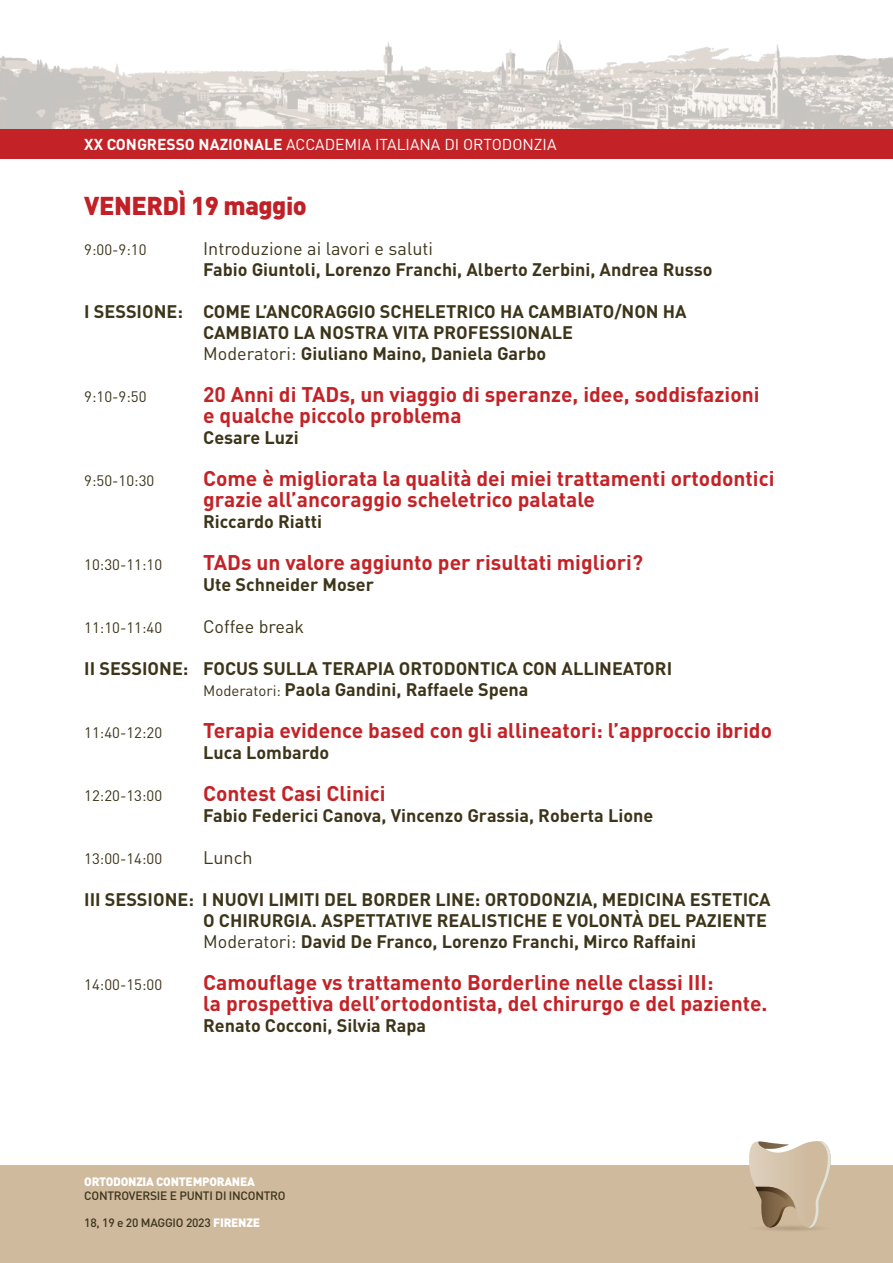
<style>
.page{position:relative;width:893px;height:1263px;background:#fff}
.page>*{position:absolute;margin:0;border:0;box-sizing:border-box;transform-origin:0 0}
.t1{font:900 25.5px "DIN Pro";letter-spacing:-.02em;color:#c12026}
.t2{font:700 21px/21px "DIN Pro";color:#c32327}
.t3{font:700 18px/21px "DIN Pro";color:#3d351a}
.t4{font:18px "DIN Pro";color:#3d351a}
.t5{font:15.6px "DIN Pro";color:#fff}
.t6{font:15px "DIN Pro";color:#3d351a}
.t7{font:500 12px "DIN Pro";letter-spacing:-.02em;color:#3d351a}
.t8{font:900 12px "DIN Pro";letter-spacing:-.02em;color:#fff}
.s1{font-weight:700}
.s2{font-weight:400}
.s3{font-weight:400;font-size:15px}
.s4{font-weight:900;color:#fff}
</style>
<div class="page">
<img style="left:0;top:41px;width:893px;height:88px">
<div style="left:0;top:1165px;width:893px;height:98px;background:#cfba9e"></div>
<svg style="left:748px;top:1224px;width:84px;height:8px"></svg>
<svg style="left:749px;top:1141px;width:82px;height:86px"></svg>
<div style="left:0;top:129px;width:893px;height:30px;background:#c32327"></div>
<p class="t5" style="left:84px;top:134px;width:474px"><span class="s1">XX CONGRESSO NAZIONALE</span> ACCADEMIA ITALIANA DI ORTODONZIA</p>
<h1 class="t1" style="left:84px;top:188px;width:224px">VENERDÌ 19 maggio</h1>
<p class="t6" style="left:84px;top:240px;width:64px">9:00-9:10</p>
<p class="t4" style="left:203px;top:236px;width:231px">Introduzione ai lavori e saluti</p>
<p class="t3" style="left:203px;top:258px;width:511px">Fabio Giuntoli, Lorenzo Franchi, Alberto Zerbini, Andrea Russo</p>
<p class="t3" style="left:203px;top:300px;width:485px;text-indent:-119px">I SESSIONE: COME L’ANCORAGGIO SCHELETRICO HA CAMBIATO/NON HA<br>CAMBIATO LA NOSTRA VITA PROFESSIONALE<br><span class="s2">Moderatori:</span> Giuliano Maino, Daniela Garbo</p>
<p class="t6" style="left:84px;top:387px;width:64px">9:10-9:50</p>
<p class="t2" style="left:203px;top:383px;width:558px">20 Anni di TADs, un viaggio di speranze, idee, soddisfazioni e qualche piccolo problema</p>
<p class="t3" style="left:203px;top:426px;width:97px">Cesare Luzi</p>
<p class="t6" style="left:84px;top:471px;width:72px">9:50-10:30</p>
<p class="t2" style="left:203px;top:467px;width:573px">Come è migliorata la qualità dei miei trattamenti ortodontici grazie all’ancoraggio scheletrico palatale</p>
<p class="t3" style="left:203px;top:510px;width:120px">Riccardo Riatti</p>
<p class="t6" style="left:84px;top:555px;width:79px">10:30-11:10</p>
<p class="t2" style="left:203px;top:551px;width:441px">TADs un valore aggiunto per risultati migliori?</p>
<p class="t3" style="left:203px;top:573px;width:172px">Ute Schneider Moser</p>
<p class="t6" style="left:84px;top:618px;width:79px">11:10-11:40</p>
<p class="t4" style="left:203px;top:614px;width:102px">Coffee break</p>
<p class="t3" style="left:203px;top:657px;width:470px;text-indent:-119px">II SESSIONE: FOCUS SULLA TERAPIA ORTODONTICA CON ALLINEATORI<br><span class="s3">Moderatori:</span> Paola Gandini, Raffaele Spena</p>
<p class="t6" style="left:84px;top:723px;width:79px">11:40-12:20</p>
<p class="t2" style="left:203px;top:719px;width:570px">Terapia evidence based con gli allineatori: l’approccio ibrido</p>
<p class="t3" style="left:203px;top:741px;width:128px">Luca Lombardo</p>
<p class="t6" style="left:84px;top:786px;width:79px">12:20-13:00</p>
<p class="t2" style="left:203px;top:782px;width:184px">Contest Casi Clinici</p>
<p class="t3" style="left:203px;top:804px;width:452px">Fabio Federici Canova, Vincenzo Grassia, Roberta Lione</p>
<p class="t6" style="left:84px;top:849px;width:79px">13:00-14:00</p>
<p class="t4" style="left:203px;top:845px;width:51px">Lunch</p>
<p class="t3" style="left:203px;top:888px;width:569px;text-indent:-119px">III SESSIONE: I NUOVI LIMITI DEL BORDER LINE: ORTODONZIA, MEDICINA ESTETICA<br>O CHIRURGIA. ASPETTATIVE REALISTICHE E VOLONTÀ DEL PAZIENTE<br><span class="s2">Moderatori:</span> David De Franco, Lorenzo Franchi, Mirco Raffaini</p>
<p class="t6" style="left:84px;top:975px;width:79px">14:00-15:00</p>
<p class="t2" style="left:203px;top:971px;width:566px">Camouflage vs trattamento Borderline nelle classi III:<br>la prospettiva dell’ortodontista, del chirurgo e del paziente.</p>
<p class="t3" style="left:203px;top:1014px;width:225px">Renato Cocconi, Silvia Rapa</p>
<p class="t8" style="left:84px;top:1174px;width:172px">ORTODONZIA CONTEMPORANEA</p>
<p class="t7" style="left:84px;top:1187px;width:203px">CONTROVERSIE E PUNTI DI INCONTRO</p>
<p class="t7" style="left:84px;top:1214px;width:177px">18, 19 e 20 MAGGIO 2023 <span class="s4">FIRENZE</span></p>
</div>
